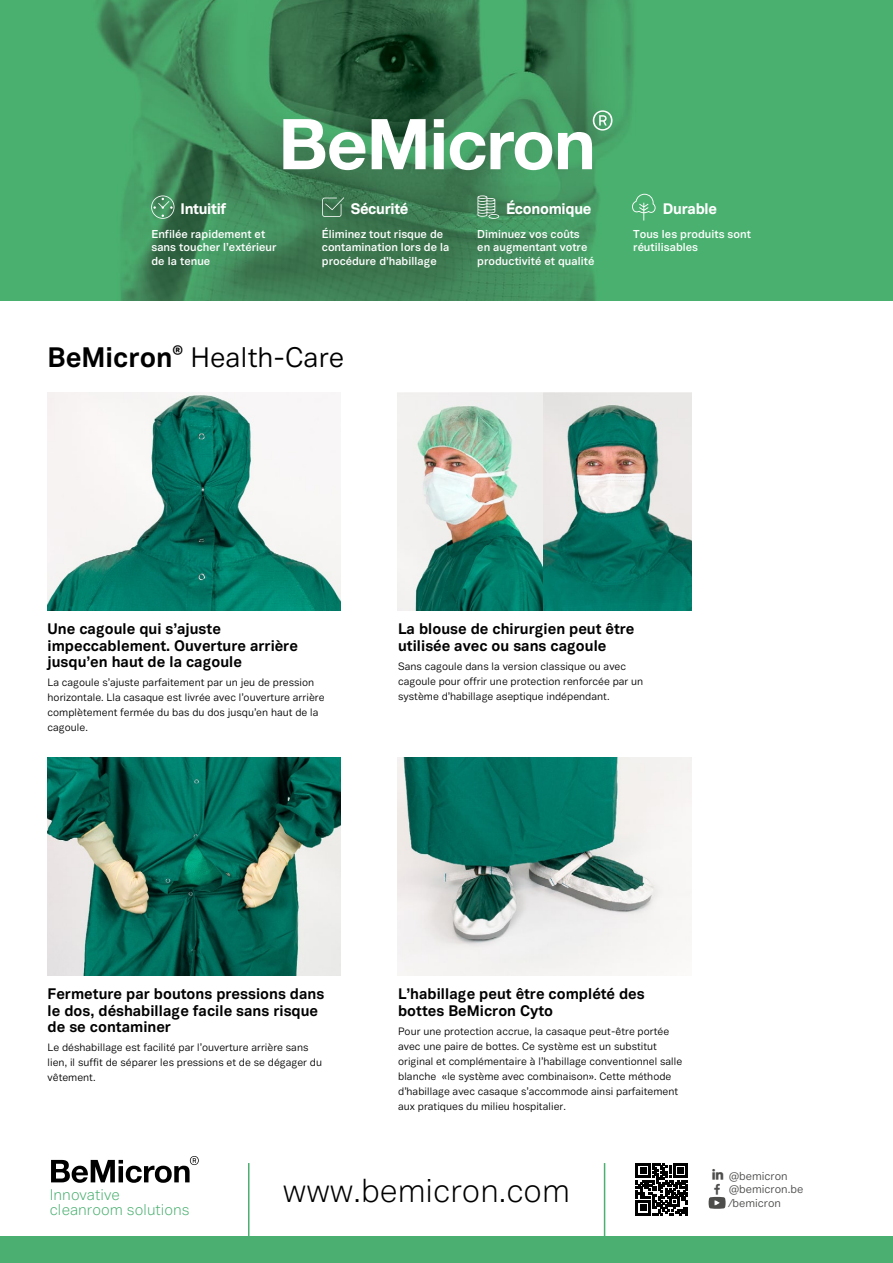
<style>
.page{position:relative;width:893px;height:1263px;background:#fff}
.page>*{position:absolute;margin:0;border:0;box-sizing:border-box;transform-origin:0 0}
.t1{font:300 32.4px "Vaud";color:#000}
.titre_page_2{font:27.75px "Vaud Display";color:#000}
.t2{font:300 15.15px/14.4px "Vaud";color:#4aaf70}
.titres_en_detail{font:700 15px/16.5px "Vaud Display";color:#000}
.t3{font:800 15px "Vaud";letter-spacing:-.02em;color:#fff}
.t4{font:600 11.25px/13.6px "Vaud";color:#fff}
.t5{font:11.25px/13.5px "Vaud";color:#4a4a49}
.texte_en_detail{font:10.5px/15px "Vaud Display";color:#000}
.s1{font-weight:700}
</style>
<div class="page">
<img style="left:0;top:0;width:893px;height:301px">
<div style="left:0;top:1236px;width:893px;height:27px;background:#4aaf70"></div>
<svg style="left:51px;top:1156px;width:148px;height:27px"></svg>
<hr style="left:248px;top:1163px;width:1px;height:83px;background:#4aaf70">
<hr style="left:604px;top:1163px;width:1px;height:83px;background:#4aaf70">
<svg style="left:636px;top:1163px;width:52px;height:52px"></svg>
<img style="left:48px;top:392px;width:293px;height:218px">
<img style="left:398px;top:392px;width:145px;height:218px">
<img style="left:48px;top:757px;width:293px;height:218px">
<img style="left:543px;top:392px;width:148px;height:218px">
<img style="left:398px;top:757px;width:293px;height:218px">
<svg style="left:283px;top:119px;width:83px;height:51px"></svg>
<svg style="left:372px;top:119px;width:54px;height:50px"></svg>
<svg style="left:434px;top:119px;width:10px;height:50px"></svg>
<svg style="left:450px;top:132px;width:102px;height:38px"></svg>
<svg style="left:558px;top:110px;width:54px;height:59px"></svg>
<svg style="left:151px;top:195px;width:23px;height:24px"></svg>
<svg style="left:322px;top:197px;width:22px;height:20px"></svg>
<svg style="left:477px;top:195px;width:22px;height:24px"></svg>
<svg style="left:632px;top:194px;width:24px;height:26px"></svg>
<svg style="left:709px;top:1196px;width:16px;height:13px"></svg>
<p class="t3" style="left:351px;top:199px;width:59px">Sécurité</p>
<p class="t3" style="left:506px;top:199px;width:87px">Économique</p>
<p class="t3" style="left:663px;top:199px;width:56px">Durable</p>
<p class="t4" style="left:322px;top:227px;width:129px">Éliminez tout risque de contamination lors de la procédure d’habillage</p>
<p class="t3" style="left:181px;top:199px;width:47px">Intuitif</p>
<p class="t4" style="left:151px;top:227px;width:127px">Enfilée rapidement et sans toucher l’extérieur de la tenue</p>
<p class="t4" style="left:477px;top:227px;width:118px">Diminuez vos coûts en augmentant votre productivité et qualité</p>
<p class="t4" style="left:633px;top:227px;width:119px">Tous les produits sont réutilisables</p>
<p class="titre_page_2" style="left:48px;top:341px;width:298px"><span class="s1">BeMicron</span><sup>®</sup> Health-Care</p>
<p class="titres_en_detail" style="left:48px;top:620px;width:252px">Une cagoule qui s’ajuste impeccablement. Ouverture arrière jusqu’en haut de la cagoule</p>
<p class="texte_en_detail" style="left:48px;top:675px;width:278px">La cagoule s’ajuste parfaitement par un jeu de pression horizontale. Lla casaque est livrée avec l’ouverture arrière complètement fermée du bas du dos jusqu’en haut de la cagoule.</p>
<p class="titres_en_detail" style="left:398px;top:620px;width:238px">La blouse de chirurgien peut être utilisée avec ou sans cagoule</p>
<p class="texte_en_detail" style="left:398px;top:659px;width:247px">Sans cagoule dans la version classique ou avec cagoule pour offrir une protection renforcée par un système d’habillage aseptique indépendant.</p>
<p class="titres_en_detail" style="left:48px;top:985px;width:278px">Fermeture par boutons pressions dans le dos, déshabillage facile sans risque de se contaminer</p>
<p class="texte_en_detail" style="left:48px;top:1040px;width:276px">Le déshabillage est facilité par l’ouverture arrière sans lien, il suffit de séparer les pressions et de se dégager du vêtement.</p>
<p class="titres_en_detail" style="left:398px;top:985px;width:248px">L’habillage peut être complété des bottes BeMicron Cyto</p>
<p class="texte_en_detail" style="left:398px;top:1024px;width:286px">Pour une protection accrue, la casaque peut-être portée avec une paire de bottes. Ce système est un substitut original et complémentaire à l’habillage conventionnel salle blanche «le système avec combinaison». Cette méthode d’habillage avec casaque s’accommode ainsi parfaitement aux pratiques du milieu hospitalier.</p>
<h3 class="t2" style="left:50px;top:1188px;width:141px">Innovative cleanroom solutions</h3>
<h1 class="t1" style="left:283px;top:1171px;width:289px">www.bemicron.com</h1>
<p class="t5" style="left:729px;top:1169px;width:76px">@bemicron @bemicron.be /bemicron</p>
</div>
